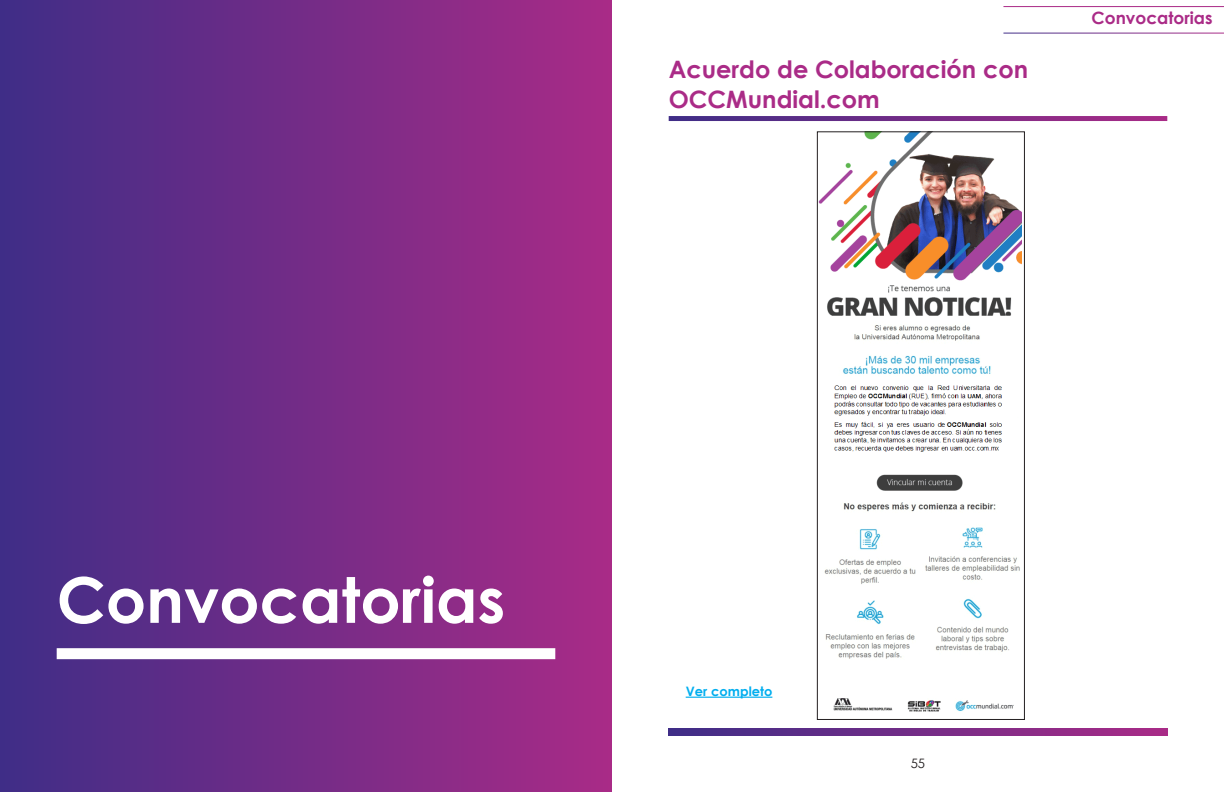
<style>
.page{position:relative;width:1224px;height:792px;background:#fff}
.page>*{position:absolute;margin:0;border:0;box-sizing:border-box;transform-origin:0 0}
.portadilla_convocato{font:700 63px "Century Gothic";color:#fff}
.cabeza1Convocatorias{font:700 24px/30px "Century Gothic";color:#aa2b87}
.seccionConvocatorias{font:700 17px "Century Gothic";color:#aa2b87}
.cuerpoArticulos{font:700 13px "Century Gothic";color:#00aeef}
.cuerpo{font:13px "Century Gothic";color:#231f20}
</style>
<div class="page">
<hr style="left:1003px;top:6px;width:221px;height:1px;background:#aa2b87">
<svg style="left:669px;top:729px;width:498px;height:6px;background:#732c87"></svg>
<div style="left:0;top:0;width:612px;height:792px;background:linear-gradient(to right,#3f2d87,#a92b87)"></div>
<div style="left:57px;top:648px;width:498px;height:11px;background:#fff"></div>
<svg style="left:669px;top:116px;width:498px;height:5px;background:#742d87"></svg>
<img style="left:819px;top:133px;width:202px;height:579px">
<div style="left:817px;top:131px;width:208px;height:589px;border:1px solid #231f20"></div>
<hr style="left:686px;top:697px;width:86px;height:1px;background:#00aeef">
<p class="cabeza1Convocatorias" style="left:669px;top:53px;width:361px">Acuerdo de Colaboración con<br>OCCMundial.com</p>
<p class="seccionConvocatorias" style="left:1092px;top:5px;width:123px">Convocatorias</p>
<p class="portadilla_convocato" style="left:57px;top:552px;width:450px">Convocatorias</p>
<p class="cuerpoArticulos" style="left:686px;top:681px;width:88px">Ver completo</p>
<p class="cuerpo" style="left:911px;top:754px;width:16px">55</p>
</div>
